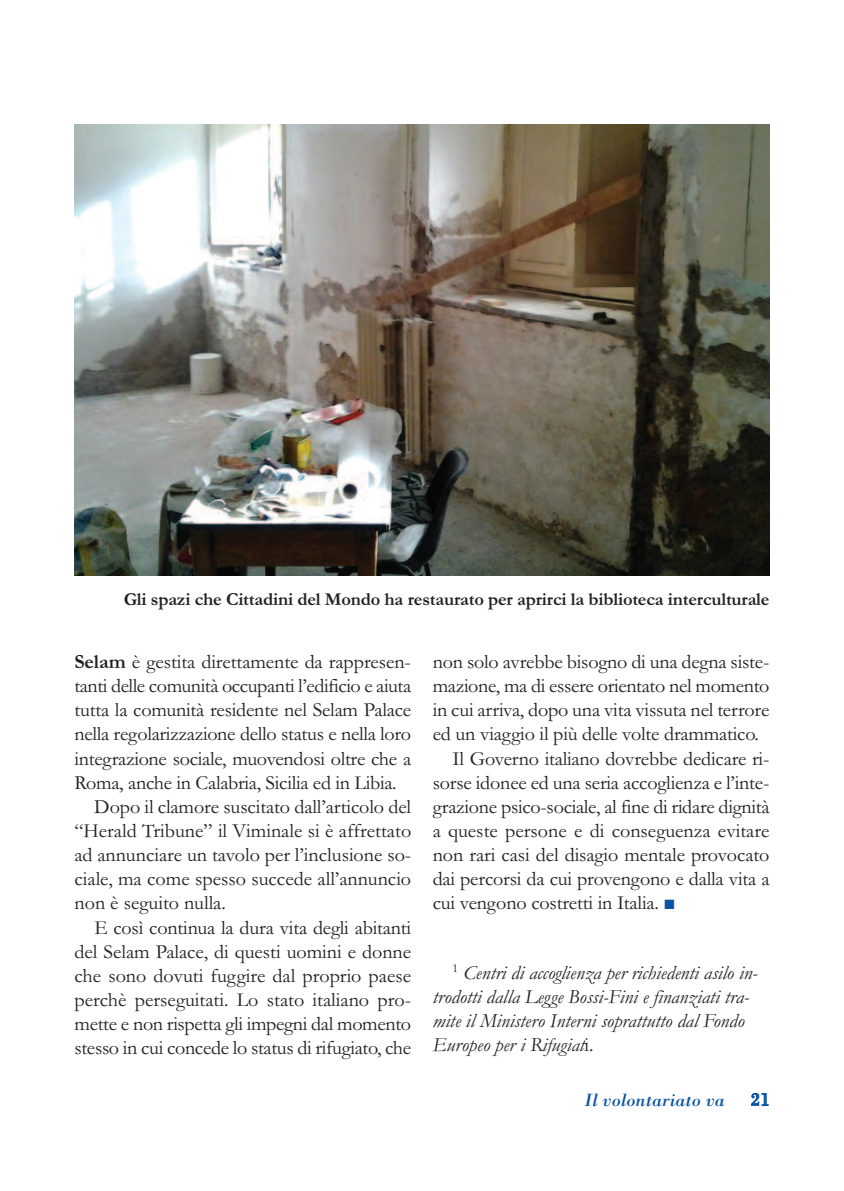
<style>
.page{position:relative;width:844px;height:1191px;background:#fff}
.page>*{position:absolute;margin:0;border:0;box-sizing:border-box;transform-origin:0 0}
.t1{font:20.12px "Garamond";letter-spacing:-.01em;color:#231f20}
.t2{font:italic 20.12px/24.2px "Garamond";color:#231f20}
.t3{font:700 18.38px "Garamond";letter-spacing:-.01em;color:#231f20}
.t4{font:italic 18.38px "Bodoni BT";color:#0953a5}
.t5{font:18.38px "Bodoni BT";color:#0953a5}
.s1{font-weight:700}
.s2{color:#0953a5}
.s3{font-style:normal}
</style>
<div class="page">
<img style="left:74px;top:124px;width:695px;height:452px">
<p class="t3" style="left:124px;top:587px;width:647px">Gli spazi che Cittadini del Mondo ha restaurato per aprirci la biblioteca interculturale</p>
<p class="t1" style="left:74px;top:649px;width:338px"><span class="s1">Selam</span> è gestita direttamente da rappresen-</p>
<p class="t1" style="left:74px;top:673px;width:338px">tanti delle comunità occupanti l’edificio e aiuta</p>
<p class="t1" style="left:74px;top:697px;width:338px">tutta la comunità residente nel Selam Palace</p>
<p class="t1" style="left:74px;top:721px;width:338px">nella regolarizzazione dello status e nella loro</p>
<p class="t1" style="left:74px;top:746px;width:338px">integrazione sociale, muovendosi oltre che a</p>
<p class="t1" style="left:74px;top:770px;width:323px">Roma, anche in Calabria, Sicilia ed in Libia.</p>
<p class="t1" style="left:94px;top:794px;width:318px">Dopo il clamore suscitato dall’articolo del</p>
<p class="t1" style="left:74px;top:818px;width:338px">“Herald Tribune” il Viminale si è affrettato</p>
<p class="t1" style="left:74px;top:842px;width:338px">ad annunciare un tavolo per l’inclusione so-</p>
<p class="t1" style="left:74px;top:866px;width:338px">ciale, ma come spesso succede all’annuncio</p>
<p class="t1" style="left:74px;top:890px;width:153px">non è seguito nulla.</p>
<p class="t1" style="left:94px;top:915px;width:318px">E così continua la dura vita degli abitanti</p>
<p class="t1" style="left:74px;top:939px;width:338px">del Selam Palace, di questi uomini e donne</p>
<p class="t1" style="left:74px;top:963px;width:338px">che sono dovuti fuggire dal proprio paese</p>
<p class="t1" style="left:74px;top:987px;width:338px">perchè perseguitati. Lo stato italiano pro-</p>
<p class="t1" style="left:74px;top:1011px;width:338px">mette e non rispetta gli impegni dal momento</p>
<p class="t1" style="left:74px;top:1035px;width:338px">stesso in cui concede lo status di rifugiato, che</p>
<p class="t1" style="left:432px;top:649px;width:338px">non solo avrebbe bisogno di una degna siste-</p>
<p class="t1" style="left:432px;top:673px;width:338px">mazione, ma di essere orientato nel momento</p>
<p class="t1" style="left:432px;top:697px;width:338px">in cui arriva, dopo una vita vissuta nel terrore</p>
<p class="t1" style="left:432px;top:721px;width:327px">ed un viaggio il più delle volte drammatico.</p>
<p class="t1" style="left:452px;top:746px;width:318px">Il Governo italiano dovrebbe dedicare ri-</p>
<p class="t1" style="left:432px;top:770px;width:338px">sorse idonee ed una seria accoglienza e l’inte-</p>
<p class="t1" style="left:432px;top:794px;width:338px">grazione psico-sociale, al fine di ridare dignità</p>
<p class="t1" style="left:432px;top:818px;width:338px">a queste persone e di conseguenza evitare</p>
<p class="t1" style="left:432px;top:842px;width:338px">non rari casi del disagio mentale provocato</p>
<p class="t1" style="left:432px;top:866px;width:338px">dai percorsi da cui provengono e dalla vita a</p>
<p class="t1" style="left:432px;top:890px;width:244px">cui vengono costretti in Italia. <span class="s2">■</span></p>
<p class="t2" style="left:432px;top:959px;width:326px;text-indent:20px"><sup>1</sup> Centri di accoglienza per richiedenti asilo in&shy;trodotti dalla Legge Bossi-Fini e finanziati tra&shy;mite il Ministero Interni soprattutto dal Fondo Europeo per i Rifugiat<span class="s3">i.</span></p>
<p class="t4" style="left:585px;top:1088px;width:141px">Il volontariato va</p>
<p class="t5" style="left:750px;top:1088px;width:20px">21</p>
</div>
